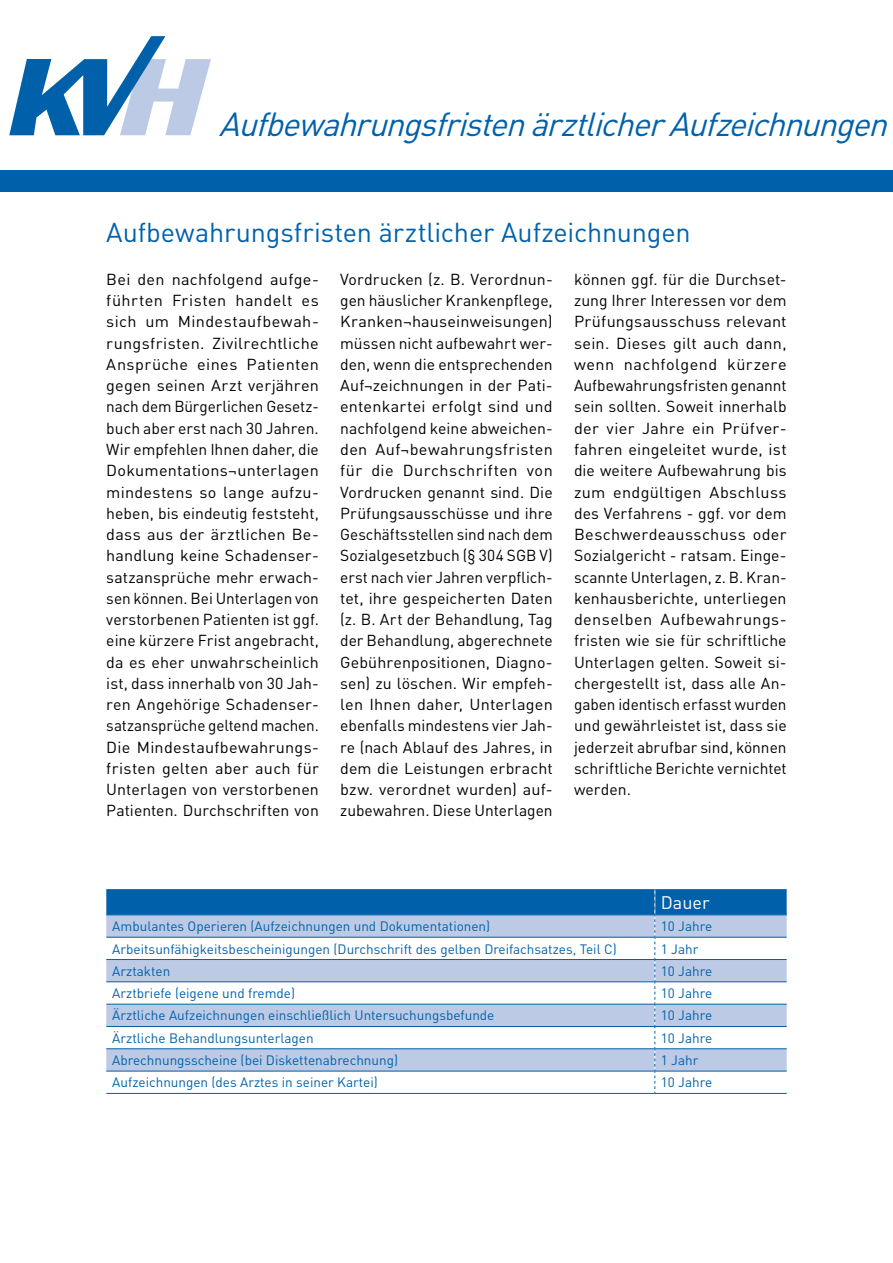
<style>
.page{position:relative;width:893px;height:1263px;background:#fff}
.page>*{position:absolute;margin:0;border:0;box-sizing:border-box;transform-origin:0 0}
.t1{font:italic 33px "DIN Pro";color:#0061aa}
.t2{font:27px "DIN Pro";letter-spacing:-.005em;color:#0061aa}
.t3{font:18px "DIN Pro";color:#fff}
.t4{font:15.75px/21.3px "DIN Pro";letter-spacing:.005em;color:#000;text-align:justify}
.t5{font:13.5px "DIN Pro";color:#0061aa}
</style>
<div class="page">
<div style="left:0;top:170px;width:893px;height:22px;background:#0061aa"></div>
<svg style="left:9px;top:36px;width:202px;height:99px"></svg>
<svg style="left:106px;top:889px;width:681px;height:204px"></svg>
<hr style="left:106px;top:914px;width:549px;height:1px;background:#0061aa">
<hr style="left:655px;top:914px;width:132px;height:1px;background:#0061aa">
<hr style="left:106px;top:937px;width:549px;height:1px;background:#0061aa">
<hr style="left:655px;top:937px;width:132px;height:1px;background:#0061aa">
<hr style="left:106px;top:959px;width:549px;height:1px;background:#0061aa">
<hr style="left:655px;top:959px;width:132px;height:1px;background:#0061aa">
<hr style="left:106px;top:981px;width:549px;height:1px;background:#0061aa">
<hr style="left:655px;top:981px;width:132px;height:1px;background:#0061aa">
<hr style="left:106px;top:1004px;width:549px;height:1px;background:#0061aa">
<hr style="left:655px;top:1004px;width:132px;height:1px;background:#0061aa">
<hr style="left:106px;top:1026px;width:549px;height:1px;background:#0061aa">
<hr style="left:655px;top:1026px;width:132px;height:1px;background:#0061aa">
<hr style="left:106px;top:1048px;width:549px;height:1px;background:#0061aa">
<hr style="left:655px;top:1048px;width:132px;height:1px;background:#0061aa">
<hr style="left:106px;top:1071px;width:549px;height:1px;background:#0061aa">
<hr style="left:655px;top:1071px;width:132px;height:1px;background:#0061aa">
<hr style="left:106px;top:1093px;width:549px;height:1px;background:#0061aa">
<hr style="left:655px;top:1093px;width:132px;height:1px;background:#0061aa">
<h1 class="t1" style="left:219px;top:102px;width:680px">AufbewahrungsfristenärztlicherAufzeichnungen</h1>
<h2 class="t2" style="left:106px;top:214px;width:586px">Aufbewahrungsfristen ärztlicher Aufzeichnungen</h2>
<p class="t4" style="left:340px;top:268px;width:214px">Vordrucken (z. B. Verordnun&shy;gen häuslicher Krankenpflege, Kranken¬hauseinweisungen) müssen nicht aufbewahrt wer&shy;den, wenn die entsprechenden Auf¬zeichnungen in der Pati&shy;entenkartei erfolgt sind und nachfolgend keine abweichen&shy;den Auf¬bewahrungsfristen für die Durchschriften von Vordrucken genannt sind. Die Prüfungsausschüsse und ihre Geschäftsstellen sind nach dem Sozialgesetzbuch (§ 304 SGB V) erst nach vier Jahren verpflich&shy;tet, ihre gespeicherten Daten (z. B. Art der Behandlung, Tag der Behandlung, abgerechnete Gebührenpositionen, Diagno&shy;sen) zu löschen. Wir empfeh&shy;len Ihnen daher, Unterlagen ebenfalls mindestens vier Jah&shy;re (nach Ablauf des Jahres, in dem die Leistungen erbracht bzw. verordnet wurden) auf&shy;zubewahren. Diese Unterlagen</p>
<p class="t4" style="left:574px;top:268px;width:214px">können ggf. für die Durchset&shy;zung Ihrer Interessen vor dem Prüfungsausschuss relevant sein. Dieses gilt auch dann, wenn nachfolgend kürzere Aufbewahrungsfristen genannt sein sollten. Soweit innerhalb der vier Jahre ein Prüfver&shy;fahren eingeleitet wurde, ist die weitere Aufbewahrung bis zum endgültigen Abschluss des Verfahrens - ggf. vor dem Beschwerdeausschuss oder Sozialgericht - ratsam. Einge&shy;scannte Unterlagen, z. B. Kran&shy;kenhausberichte, unterliegen denselben Aufbewahrungs&shy;fristen wie sie für schriftliche Unterlagen gelten. Soweit si&shy;chergestellt ist, dass alle An&shy;gaben identisch erfasst wurden und gewährleistet ist, dass sie jederzeit abrufbar sind, können schriftliche Berichte vernichtet werden.</p>
<p class="t4" style="left:106px;top:268px;width:214px">Bei den nachfolgend aufge&shy;führten Fristen handelt es sich um Mindestaufbewah&shy;rungsfristen. Zivilrechtliche Ansprüche eines Patienten gegen seinen Arzt verjähren nach dem Bürgerlichen Gesetz&shy;buch aber erst nach 30 Jahren.<br>Wir empfehlen Ihnen daher, die Dokumentations¬unterlagen mindestens so lange aufzu&shy;heben, bis eindeutig feststeht, dass aus der ärztlichen Be&shy;handlung keine Schadenser&shy;satzansprüche mehr erwach&shy;sen können. Bei Unterlagen von verstorbenen Patienten ist ggf. eine kürzere Frist angebracht, da es eher unwahrscheinlich ist, dass innerhalb von 30 Jah&shy;ren Angehörige Schadenser&shy;satzansprüche geltend machen.<br>Die Mindestaufbewahrungs&shy;fristen gelten aber auch für Unterlagen von verstorbenen Patienten. Durchschriften von</p>
<p class="t3" style="left:661px;top:890px;width:50px">Dauer</p>
<p class="t5" style="left:112px;top:917px;width:379px">Ambulantes Operieren (Aufzeichnungen und Dokumentationen)</p>
<p class="t5" style="left:661px;top:917px;width:53px">10 Jahre</p>
<p class="t5" style="left:112px;top:939px;width:506px">Arbeitsunfähigkeitsbescheinigungen (Durchschrift des gelben Dreifachsatzes, Teil C)</p>
<p class="t5" style="left:661px;top:939px;width:39px">1 Jahr</p>
<p class="t5" style="left:112px;top:962px;width:59px">Arztakten</p>
<p class="t5" style="left:661px;top:962px;width:53px">10 Jahre</p>
<p class="t5" style="left:112px;top:984px;width:184px">Arztbriefe (eigene und fremde)</p>
<p class="t5" style="left:661px;top:984px;width:53px">10 Jahre</p>
<p class="t5" style="left:112px;top:1006px;width:384px">Ärztliche Aufzeichnungen einschließlich Untersuchungsbefunde</p>
<p class="t5" style="left:661px;top:1006px;width:53px">10 Jahre</p>
<p class="t5" style="left:112px;top:1029px;width:203px">Ärztliche Behandlungsunterlagen</p>
<p class="t5" style="left:661px;top:1029px;width:53px">10 Jahre</p>
<p class="t5" style="left:112px;top:1051px;width:287px">Abrechnungsscheine (bei Diskettenabrechnung)</p>
<p class="t5" style="left:661px;top:1051px;width:39px">1 Jahr</p>
<p class="t5" style="left:112px;top:1073px;width:267px">Aufzeichnungen (des Arztes in seiner Kartei)</p>
<p class="t5" style="left:661px;top:1073px;width:53px">10 Jahre</p>
</div>
